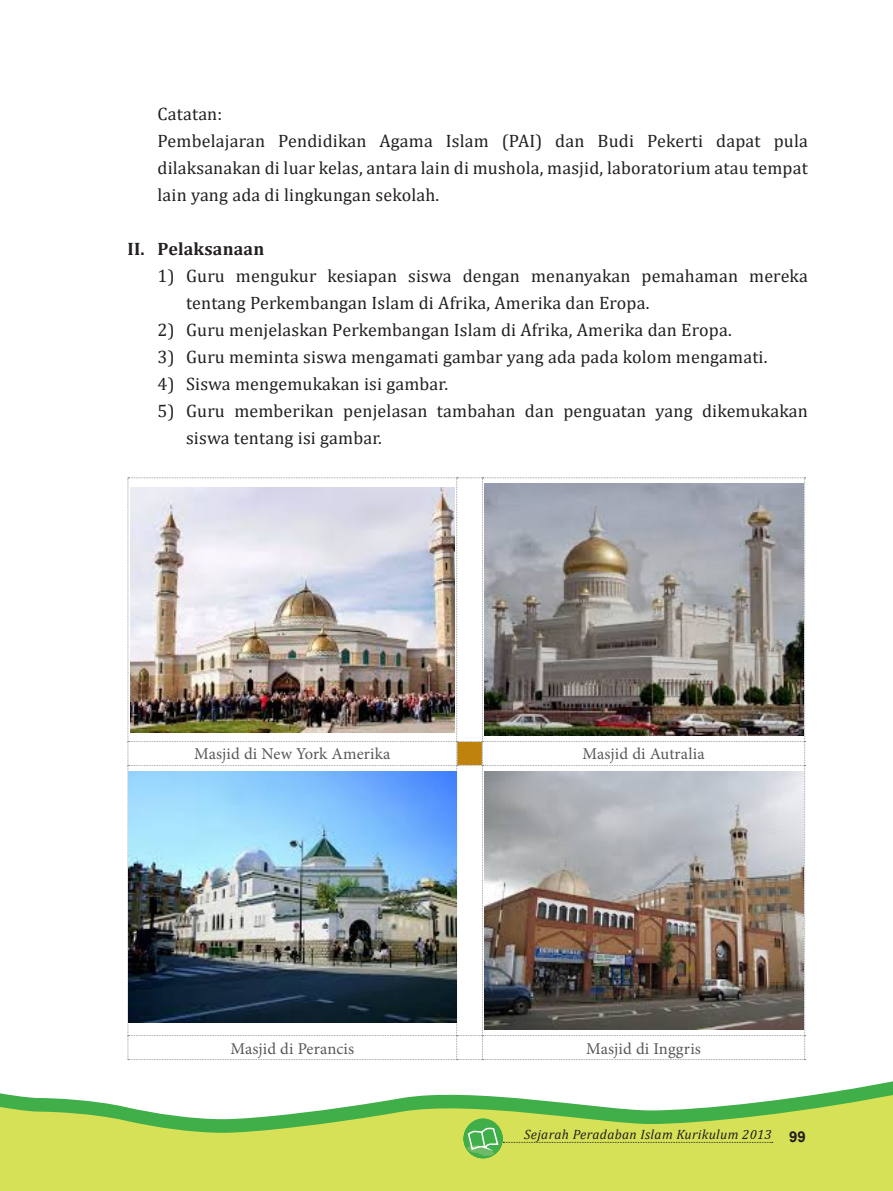
<style>
.page{position:relative;width:893px;height:1191px;background:#fff}
.page>*{position:absolute;margin:0;border:0;box-sizing:border-box;transform-origin:0 0}
.NO-2{font:18px/27px "Cambria";letter-spacing:.01em;color:#231f20}
.No-1{font:18px/27px "Cambria";letter-spacing:.01em;color:#231f20;text-align:justify}
.No-1-2{font:700 18px "Cambria";letter-spacing:.01em;color:#231f20}
.GAMBAR_TEKS{font:16.5px "Minion Pro";letter-spacing:.01em;color:#57585a}
.t1{font:italic 13.5px "Cambria";letter-spacing:.025em;color:#231f20}
.s1{font-family:"Arial";font-weight:700;font-style:normal;font-size:15px}
</style>
<div class="page">
<svg style="left:0;top:1090px;width:893px;height:101px;fill:#d7e158"></svg>
<div style="left:463px;top:1119px;width:40px;height:39px;background:#92c850;border-radius:50%"></div>
<div style="left:463px;top:1118px;width:40px;height:40px;background:#40ae49;border-radius:50%"></div>
<svg style="left:467px;top:1127px;width:306px;height:34px;background:#c9db58"></svg>
<svg style="left:128px;top:477px;width:678px;height:583px"></svg>
<img style="left:130px;top:487px;width:324px;height:245px">
<img style="left:484px;top:484px;width:319px;height:251px">
<img style="left:129px;top:771px;width:327px;height:251px">
<img style="left:484px;top:771px;width:319px;height:258px">
<p class="NO-2" style="left:158px;top:101px;width:66px">Catatan:</p>
<p class="No-1" style="left:158px;top:128px;width:652px">Pembelajaran Pendidikan Agama Islam (PAI) dan Budi Pekerti dapat pula dilaksanakan di luar kelas, antara lain di mushola, masjid, laboratorium atau tempat lain yang ada di lingkungan sekolah.</p>
<p class="No-1-2" style="left:128px;top:236px;width:138px">II. Pelaksanaan</p>
<p class="NO-2" style="left:186px;top:263px;width:623px;text-indent:-28px">1) Guru mengukur kesiapan siswa dengan menanyakan pemahaman mereka tentang Perkembangan Islam di Afrika, Amerika dan Eropa.</p>
<p class="NO-2" style="left:158px;top:317px;width:576px">2) Guru menjelaskan Perkembangan Islam di Afrika, Amerika dan Eropa.</p>
<p class="NO-2" style="left:158px;top:344px;width:611px">3) Guru meminta siswa mengamati gambar yang ada pada kolom mengamati.</p>
<p class="NO-2" style="left:158px;top:371px;width:292px">4) Siswa mengemukakan isi gambar.</p>
<p class="NO-2" style="left:186px;top:398px;width:623px;text-indent:-28px">5) Guru memberikan penjelasan tambahan dan penguatan yang dikemukakan siswa tentang isi gambar.</p>
<p class="GAMBAR_TEKS" style="left:194px;top:743px;width:198px">Masjid di New York Amerika</p>
<p class="GAMBAR_TEKS" style="left:582px;top:743px;width:124px">Masjid di Autralia</p>
<p class="GAMBAR_TEKS" style="left:230px;top:1037px;width:125px">Masjid di Perancis</p>
<p class="GAMBAR_TEKS" style="left:586px;top:1037px;width:116px">Masjid di Inggris</p>
<p class="t1" style="left:524px;top:1125px;width:283px">Sejarah Peradaban Islam Kurikulum 2013 <span class="s1">99</span></p>
</div>
